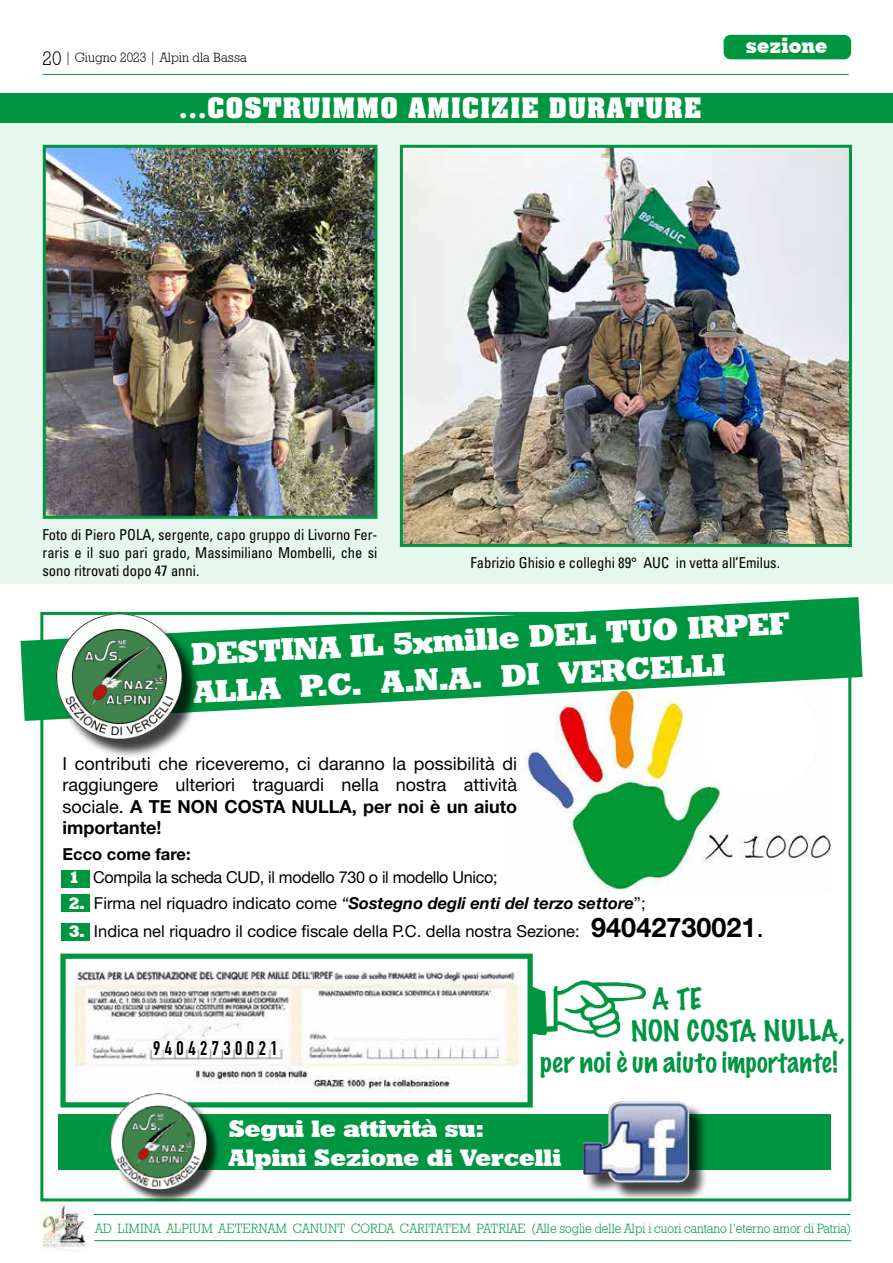
<style>
.page{position:relative;width:893px;height:1263px;background:#fff}
.page>*{position:absolute;margin:0;border:0;box-sizing:border-box;transform-origin:0 0}
.t1{font:31.5px/37.8px "Geometric Slab 712 BT Extra Bold A";color:#fff}
.t2{font:100 26.85px "Marker Felt";letter-spacing:.01em;color:#009641;scale:1.05 1}
.t3{font:24px/28.8px "Geometric Slab 712 BT Extra Bold A";color:#fff}
.t4{font:700 24px "Aachen Std";letter-spacing:.05em;color:#fff}
.t5{font:700 22.2px "Geometric Slab 703 BT Xtra";color:#fff}
.t6{font:19.5px "DIN Engschrift Std";letter-spacing:.23em;color:#000}
.t7{font:18px/21.6px "Helvetica Neue LT Std";color:#000;text-align:justify}
.t8{font:16.5px "Helvetica Neue LT Std";color:#000}
.t9{font:italic 700 16.5px "Helvetica Neue LT Std";color:#000}
.t10{font:16.5px "Helvetica Neue LT Std";letter-spacing:-.02em;color:#000}
.t11{font:700 16.5px "Helvetica Neue LT Std";color:#000}
.t12{font:condensed 15px/18px "Univers LT Std";color:#000;text-align:justify}
.t13{font:13.5px "Geometric Slab 712 BT Light A";color:#009641;scale:.95 1}
.t14{font:13.5px "Geometric Slab 712 BT Light A";color:#000}
.s1{font-size:19.5px}
.s2{font-weight:700}
.s3{font-family:"Geometric Slab 712 BT Extra Bold A";font-size:16.5px;color:#fff}
.s4{font-family:"Geometric Slab 712 BT Extra Bold A";color:#fff}
.s5{font-family:"Geometric Slab 712 BT Extra Bold A";font-weight:400;font-style:normal;color:#fff}
.s6{font-weight:400;font-style:normal}
.s7{font-weight:400}
.s8{font-weight:700;font-size:27px}
.s9{font-size:27px}
</style>
<div class="page">
<div style="left:0;top:119px;width:892px;height:465px;background:#e6f7ed"></div>
<hr style="left:43px;top:74px;width:806px;height:1px;background:#009641">
<img style="left:404px;top:149px;width:444px;height:394px">
<div style="left:400px;top:145px;width:452px;height:402px;border:3px solid #009641"></div>
<img style="left:47px;top:149px;width:326px;height:366px">
<div style="left:43px;top:145px;width:334px;height:374px;border:3px solid #009641"></div>
<div style="left:0;top:94px;width:893px;height:29px;background:#009641"></div>
<div style="left:62px;top:871px;width:28px;height:17px;background:#009641"></div>
<div style="left:62px;top:895px;width:28px;height:17px;background:#009641"></div>
<div style="left:62px;top:923px;width:28px;height:17px;background:#009641"></div>
<img style="left:533px;top:980px;width:113px;height:58px">
<img style="left:73px;top:971px;width:447px;height:124px">
<div style="left:60px;top:953px;width:473px;height:154px;border:5px solid #009641"></div>
<img style="left:520px;top:721px;width:312px;height:169px">
<div style="left:700px;top:678px;width:117px;height:117px;background:#fff;border-radius:50%"></div>
<div style="left:59px;top:1114px;width:772px;height:56px;background:#009641"></div>
<div style="left:112px;top:1095px;width:108px;height:108px;background:#000;opacity:.75"></div>
<img style="left:110px;top:1093px;width:96px;height:96px;border-radius:48px">
<div style="left:586px;top:1104px;width:122px;height:97px;background:#000;opacity:.75"></div>
<img style="left:583px;top:1101px;width:107px;height:82px">
<svg style="left:20px;top:597px;width:843px;height:124px;fill:#009641"></svg>
<div style="left:58px;top:616px;width:143px;height:142px;background:#000;opacity:.75"></div>
<img style="left:56px;top:613px;width:126px;height:126px;border-radius:63px">
<div style="left:724px;top:35px;width:127px;height:24px;background:#009641;border-radius:7px"></div>
<hr style="left:94px;top:1240px;width:757px;height:1px;background:#009641">
<img style="left:42px;top:1202px;width:44px;height:46px">
<hr style="left:94px;top:1214px;width:756px;height:1px;background:#009641">
<p class="t14" style="left:43px;top:49px;width:206px"><span class="s1">20</span> | Giugno 2023 | Alpin dla Bassa</p>
<h3 class="t4" style="left:179px;top:91px;width:523px">...COSTRUIMMO AMICIZIE DURATURE</h3>
<h3 class="t5" style="left:745px;top:32px;width:84px">sezione</h3>
<p class="t12" style="left:43px;top:525px;width:336px">Foto di Piero POLA, sergente, capo gruppo di Livorno Fer&shy;raris e il suo pari grado, Massimiliano Mombelli, che si sono ritrovati dopo 47 anni.</p>
<p class="t12" style="left:470px;top:554px;width:311px">Fabrizio Ghisio e colleghi 89° AUC in vetta all’Emilus.</p>
<h1 class="t1" style="left:190px;top:635px;width:600px;rotate:-3deg">DESTINA IL 5xmille DEL TUO IRPEF<br>ALLA P.C. A.N.A. DI VERCELLI</h1>
<p class="t7" style="left:63px;top:752px;width:456px">I contributi che riceveremo, ci daranno la possibilità di raggiungere ulteriori traguardi nella nostra attività sociale. <span class="s2">A TE NON COSTA NULLA, per noi è un aiuto importante!</span><span class="s3">.</span></p>
<p class="t11" style="left:63px;top:844px;width:130px">Ecco come fare:</p>
<p class="t10" style="left:69px;top:867px;width:430px"><span class="s4">1</span> Compila la scheda CUD, il modello 730 o il modello Unico;</p>
<p class="t9" style="left:69px;top:893px;width:578px"><span class="s5">2.</span> <span class="s6">Firma nel riquadro indicato come</span> <span class="s7">“</span>Sostegno degli enti del terzo settore<span class="s6">”;</span></p>
<p class="t8" style="left:69px;top:921px;width:696px"><span class="s4">3.</span> Indica nel riquadro il codice fiscale della P.C. della nostra Sezione: <span class="s8">94042730021</span><span class="s9">.</span></p>
<h3 class="t6" style="left:153px;top:1036px;width:126px">94042730021</h3>
<h2 class="t2" style="left:652px;top:977px;width:49px">A TE</h2>
<h2 class="t2" style="left:631px;top:1009px;width:205px">NON COSTA NULLA,</h2>
<h2 class="t2" style="left:540px;top:1041px;width:285px">per noi è un aiuto importante!</h2>
<h3 class="t3" style="left:229px;top:1114px;width:334px">Segui le attività su:<br>Alpini Sezione di Vercelli</h3>
<p class="t13" style="left:95px;top:1220px;width:797px">AD LIMINA ALPIUM AETERNAM CANUNT CORDA CARITATEM PATRIAE (Alle soglie delle Alpi i cuori cantano l’eterno amor di Patria)</p>
</div>
